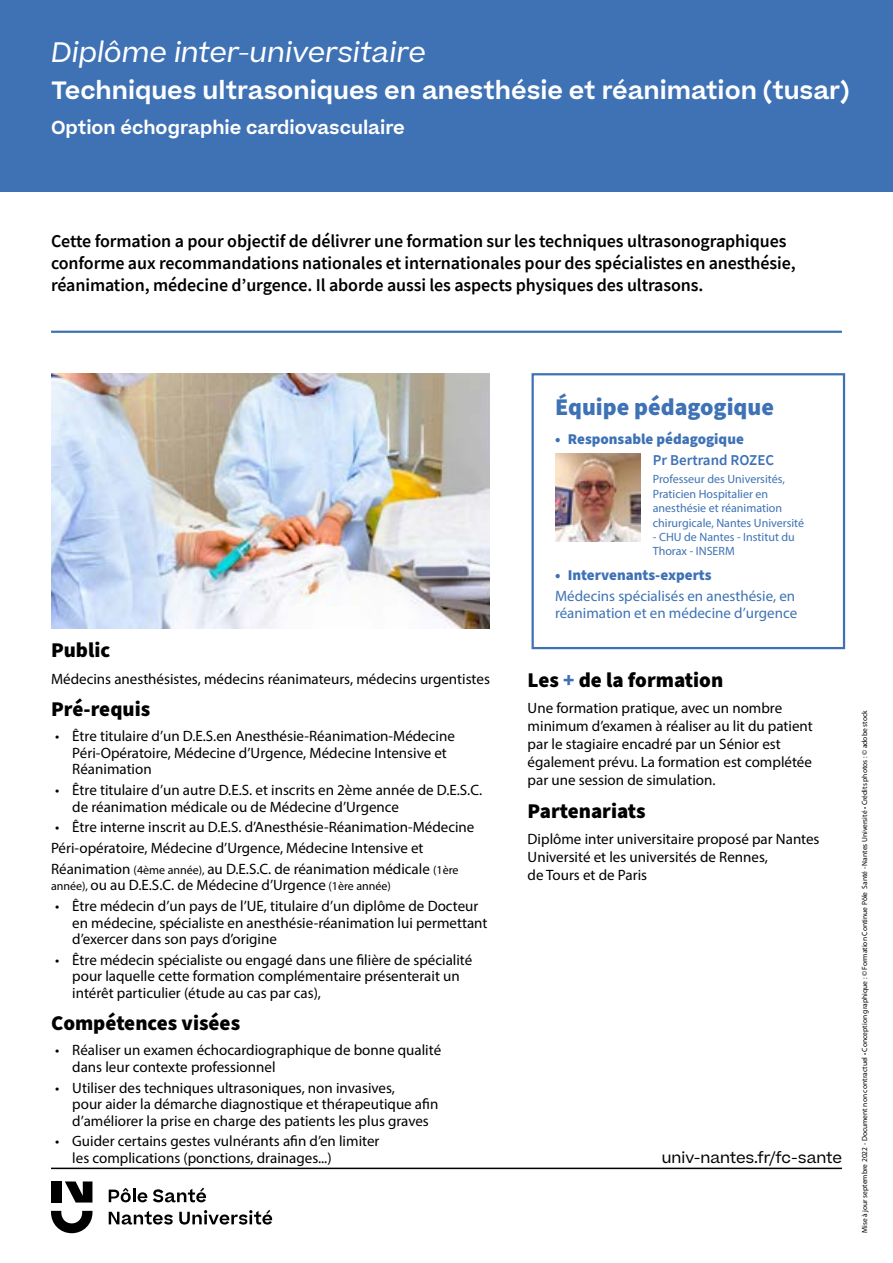
<style>
.page{position:relative;width:893px;height:1263px;background:#fff}
.page>*{position:absolute;margin:0;border:0;box-sizing:border-box;transform-origin:0 0}
.t1{font:italic 27px "Beatrice";color:#fff}
.t2{font:600 24px "Beatrice";color:#fff}
.t3{font:900 24px "Source Sans Pro";color:#3e72b5}
.t4{font:900 21px "Source Sans Pro";color:#000}
.t5{font:600 18px/21.6px "Source Sans Pro";letter-spacing:-.005em;color:#000}
.t6{font:600 18px "Beatrice";color:#fff}
.t7{font:15px/16.5px "Myriad Pro";color:#000}
.t8{font:15px/16.5px "Myriad Pro";color:#3e72b5}
.t9{font:900 15px "Source Sans Pro";color:#3e72b5}
.t10{font:15px "Beatrice";color:#000}
.t11{font:600 15px "Source Sans Pro";color:#3e72b5}
.t12{font:12px/14.4px "Myriad Pro";color:#3e72b5}
.t13{font:7.5px "Myriad Pro";color:#000}
.s1{font-size:12px}
.s2{color:#3e72b5}
</style>
<div class="page">
<div style="left:0;top:0;width:893px;height:191px;background:#3e72b5"></div>
<img style="left:51px;top:373px;width:438px;height:255px">
<img style="left:555px;top:454px;width:85px;height:88px">
<hr style="left:51px;top:1167px;width:791px;height:2px;background:#000">
<svg style="left:51px;top:1211px;width:41px;height:22px"></svg>
<svg style="left:65px;top:1181px;width:27px;height:21px"></svg>
<div style="left:51px;top:1181px;width:10px;height:21px;background:#000"></div>
<svg style="left:109px;top:1211px;width:64px;height:13px"></svg>
<svg style="left:179px;top:1210px;width:93px;height:14px"></svg>
<svg style="left:109px;top:1188px;width:38px;height:14px"></svg>
<svg style="left:153px;top:1187px;width:53px;height:15px"></svg>
<hr style="left:51px;top:331px;width:791px;height:2px;background:#3e72b5">
<div style="left:531px;top:373px;width:314px;height:276px;border:2px solid #3e72b5"></div>
<h1 class="t1" style="left:51px;top:35px;width:376px">Diplôme inter-universitaire</h1>
<h2 class="t2" style="left:51px;top:74px;width:800px">Techniques ultrasoniques en anesthésie et réanimation (tusar)</h2>
<p class="t6" style="left:51px;top:115px;width:355px">Option échographie cardiovasculaire</p>
<p class="t5" style="left:51px;top:230px;width:746px">Cette formation a pour objectif de délivrer une formation sur les techniques ultrasonographiques conforme aux recommandations nationales et internationales pour des spécialistes en anesthésie, réanimation, médecine d’urgence. Il aborde aussi les aspects physiques des ultrasons.</p>
<h3 class="t4" style="left:51px;top:636px;width:61px">Public</h3>
<p class="t7" style="left:51px;top:670px;width:440px">Médecins anesthésistes, médecins réanimateurs, médecins urgentistes</p>
<h3 class="t4" style="left:51px;top:695px;width:101px">Pré-requis</h3>
<p class="t7" style="left:72px;top:728px;width:384px;text-indent:-17px">• Être titulaire d’un D.E.S.en Anesthésie-Réanimation-Médecine<br>Péri-Opératoire, Médecine d’Urgence, Médecine Intensive et<br>Réanimation</p>
<p class="t7" style="left:72px;top:781px;width:411px;text-indent:-17px">• Être titulaire d’un autre D.E.S. et inscrits en 2ème année de D.E.S.C. de réanimation médicale ou de Médecine d’Urgence</p>
<p class="t7" style="left:51px;top:817px;width:425px;line-height:20.7px">• Être interne inscrit au D.E.S. d’Anesthésie-Réanimation-Médecine<br>Péri-opératoire, Médecine d’Urgence, Médecine Intensive et<br>Réanimation <span class="s1">(4ème année),</span> au D.E.S.C. de réanimation médicale <span class="s1">(1ère</span></p>
<p class="t7" style="left:51px;top:877px;width:341px"><span class="s1">année),</span> ou au D.E.S.C. de Médecine d’Urgence <span class="s1">(1ère année)</span></p>
<p class="t7" style="left:72px;top:897px;width:417px;text-indent:-17px">• Être médecin d’un pays de l’UE, titulaire d’un diplôme de Docteur en médecine, spécialiste en anesthésie-réanimation lui permettant d’exercer dans son pays d’origine</p>
<p class="t7" style="left:72px;top:951px;width:402px;text-indent:-17px">• Être médecin spécialiste ou engagé dans une filière de spécialité pour laquelle cette formation complémentaire présenterait un intérêt particulier (étude au cas par cas),</p>
<h3 class="t4" style="left:51px;top:1009px;width:191px">Compétences visées</h3>
<p class="t7" style="left:72px;top:1042px;width:370px;text-indent:-17px">• Réaliser un examen échocardiographique de bonne qualité dans leur contexte professionnel</p>
<p class="t7" style="left:72px;top:1079px;width:368px;text-indent:-17px">• Utiliser des techniques ultrasoniques, non invasives,<br>pour aider la démarche diagnostique et thérapeutique afin d’améliorer la prise en charge des patients les plus graves</p>
<p class="t7" style="left:72px;top:1133px;width:309px;text-indent:-17px">• Guider certains gestes vulnérants afin d’en limiter les complications (ponctions, drainages...)</p>
<h2 class="t3" style="left:555px;top:390px;width:220px">Équipe pédagogique</h2>
<p class="t9" style="left:555px;top:429px;width:190px">• Responsable pédagogique</p>
<p class="t11" style="left:653px;top:450px;width:123px">Pr Bertrand ROZEC</p>
<p class="t12" style="left:653px;top:472px;width:153px">Professeur des Universités,<br>Praticien Hospitalier en anesthésie et réanimation chirurgicale, Nantes Université</p>
<p class="t12" style="left:653px;top:529px;width:144px">- CHU de Nantes - Institut du<br>Thorax - INSERM</p>
<p class="t9" style="left:555px;top:565px;width:158px">• Intervenants-experts</p>
<p class="t8" style="left:555px;top:588px;width:244px">Médecins spécialisés en anesthésie, en réanimation et en médecine d’urgence</p>
<h3 class="t4" style="left:528px;top:665px;width:197px">Les <span class="s2">+</span> de la formation</h3>
<p class="t7" style="left:528px;top:699px;width:287px;line-height:18px">Une formation pratique, avec un nombre minimum d’examen à réaliser au lit du patient par le stagiaire encadré par un Sénior est également prévu. La formation est complétée par une session de simulation.</p>
<h3 class="t4" style="left:528px;top:796px;width:120px">Partenariats</h3>
<p class="t7" style="left:528px;top:830px;width:293px;line-height:18px">Diplôme inter universitaire proposé par Nantes<br>Université et les universités de Rennes,<br>de Tours et de Paris</p>
<p class="t10" style="left:662px;top:1147px;width:182px">univ-nantes.fr/fc-sante</p>
<p class="t13" style="left:860px;top:1233px;width:524px;rotate:-90deg">Mise à jour septembre 2022 - Document non contractuel • Conception graphique : © Formation Continue Pôle Santé - Nantes Université • Crédits photos : © adobe stock</p>
</div>
